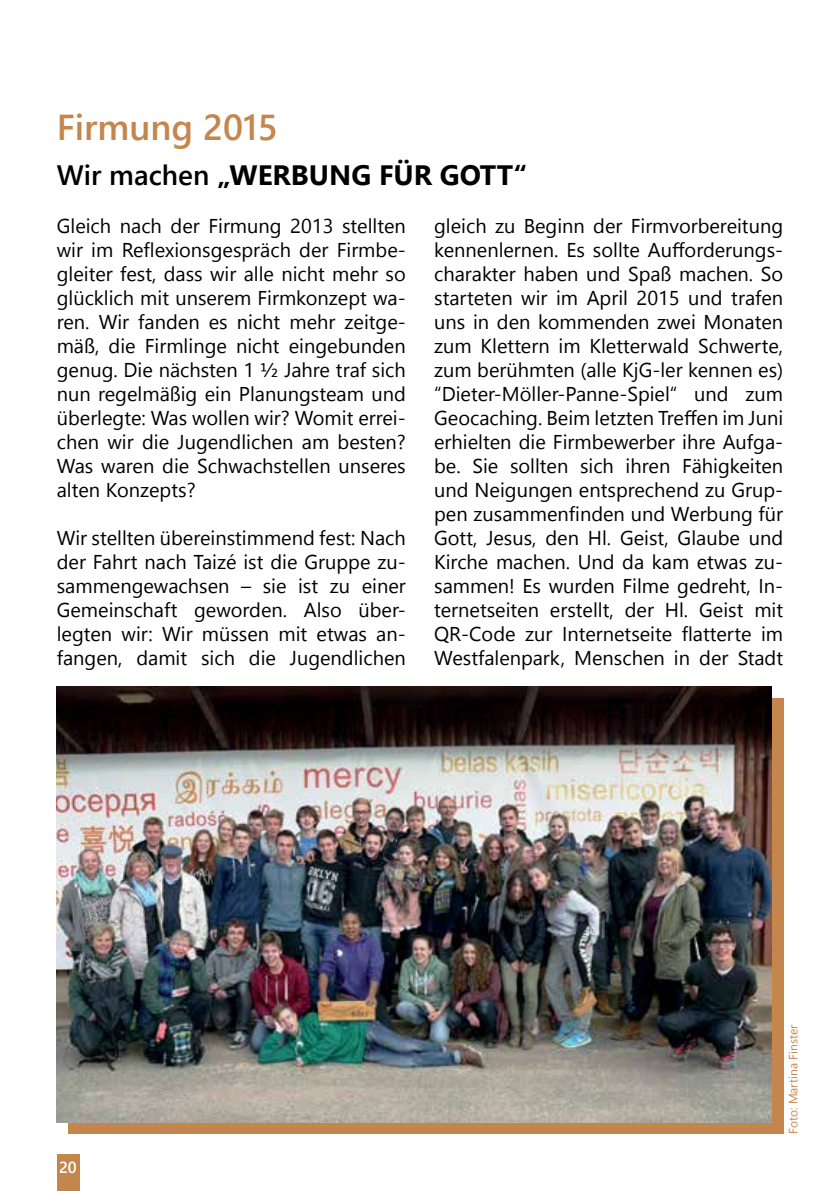
<style>
.page{position:relative;width:840px;height:1191px;background:#fff}
.page>*{position:absolute;margin:0;border:0;box-sizing:border-box;transform-origin:0 0}
.t1{font:600 36px "Segoe UI";color:#c5864e}
.t2{font:700 28px "Segoe UI";color:#000}
.t3{font:20px/24px "Segoe UI";color:#000;text-align:justify}
.t4{font:600 16px "Segoe UI";color:#fff}
.t5{font:12px "Segoe UI";color:#c5864e}
.s1{font-weight:600}
</style>
<div class="page">
<div style="left:68px;top:698px;width:714px;height:436px;background:#c5864e"></div>
<img style="left:57px;top:687px;width:714px;height:435px">
<div style="left:57px;top:1154px;width:22px;height:37px;background:#c5864e"></div>
<h1 class="t1" style="left:57px;top:98px;width:222px">Firmung 2015</h1>
<h2 class="t2" style="left:57px;top:152px;width:471px"><span class="s1">Wir machen</span> „WERBUNG FÜR GOTT“</h2>
<p class="t3" style="left:57px;top:214px;width:350px">Gleich nach der Firmung 2013 stellten wir im Reflexionsgespräch der Firmbe&shy;gleiter fest, dass wir alle nicht mehr so glücklich mit unserem Firmkonzept wa&shy;ren. Wir fanden es nicht mehr zeitge&shy;mäß, die Firmlinge nicht eingebunden genug. Die nächsten 1 ½ Jahre traf sich nun regelmäßig ein Planungsteam und überlegte: Was wollen wir? Womit errei&shy;chen wir die Jugendlichen am besten?<br>Was waren die Schwachstellen unseres alten Konzepts?</p>
<p class="t3" style="left:57px;top:526px;width:350px">Wir stellten übereinstimmend fest: Nach der Fahrt nach Taizé ist die Gruppe zu&shy;sammengewachsen – sie ist zu einer Gemeinschaft geworden. Also über&shy;legten wir: Wir müssen mit etwas an&shy;fangen, damit sich die Jugendlichen</p>
<p class="t3" style="left:434px;top:214px;width:350px">gleich zu Beginn der Firmvorbereitung kennenlernen. Es sollte Aufforderungs&shy;charakter haben und Spaß machen. So starteten wir im April 2015 und trafen uns in den kommenden zwei Monaten zum Klettern im Kletterwald Schwerte, zum berühmten (alle KjG-ler kennen es) “Dieter-Möller-Panne-Spiel“ und zum Geocaching. Beim letzten Treffen im Juni erhielten die Firmbewerber ihre Aufga&shy;be. Sie sollten sich ihren Fähigkeiten und Neigungen entsprechend zu Grup&shy;pen zusammenfinden und Werbung für Gott, Jesus, den Hl. Geist, Glaube und Kirche machen. Und da kam etwas zu&shy;sammen! Es wurden Filme gedreht, In&shy;ternetseiten erstellt, der Hl. Geist mit QR-Code zur Internetseite flatterte im Westfalenpark, Menschen in der Stadt</p>
<p class="t4" style="left:59px;top:1155px;width:19px">20</p>
<p class="t5" style="left:783px;top:1134px;width:111px;rotate:-90deg">Foto: Martina Finster</p>
</div>
